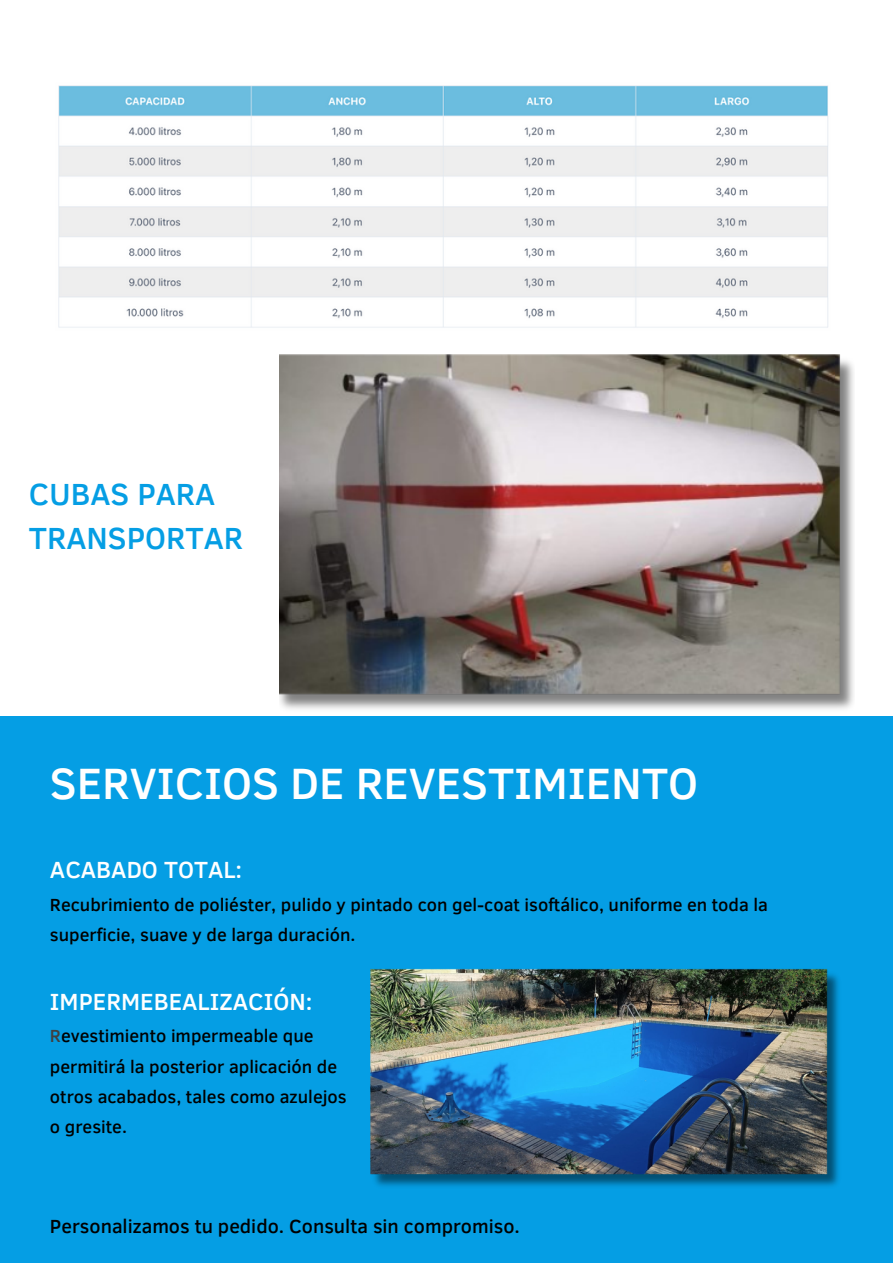
<style>
.page{position:relative;width:893px;height:1264px;background:#fff}
.page>*{position:absolute;margin:0;border:0;box-sizing:border-box;transform-origin:0 0}
.t1{font:500 45px "Clear Sans";color:#fff}
.t2{font:500 31.35px "Clear Sans";color:#059ee4}
.t3{font:500 24px "Clear Sans";color:#fff}
.t4{font:500 19.5px "Clear Sans";color:#000}
.t5{font:500 18px/30.3px "Clear Sans";color:#000}
.s1{color:#404040}
</style>
<div class="page">
<div style="left:0;top:716px;width:892px;height:546px;background:#059ee4"></div>
<img style="left:279px;top:354px;width:575px;height:355px">
<img style="left:370px;top:968px;width:469px;height:219px">
<img style="left:58px;top:85px;width:770px;height:243px">
<p class="t2" style="left:29px;top:471px;width:188px">CUBAS PARA</p>
<p class="t2" style="left:29px;top:515px;width:216px">TRANSPORTAR</p>
<p class="t1" style="left:50px;top:750px;width:649px">SERVICIOS DE REVESTIMIENTO</p>
<p class="t3" style="left:50px;top:852px;width:194px">ACABADO TOTAL:</p>
<p class="t5" style="left:50px;top:888px;width:719px">Recubrimiento de poliéster, pulido y pintado con gel-coat isoftálico, uniforme en toda la superficie, suave y de larga duración.</p>
<p class="t3" style="left:50px;top:983px;width:264px">IMPERMEBEALIZACIÓN:</p>
<p class="t5" style="left:50px;top:1019px;width:265px"><span class="s1">R</span>evestimiento impermeable que</p>
<p class="t5" style="left:50px;top:1050px;width:288px">permitirá la posterior aplicación de</p>
<p class="t5" style="left:50px;top:1080px;width:298px">otros acabados, tales como azulejos</p>
<p class="t5" style="left:50px;top:1110px;width:78px">o gresite.</p>
<p class="t4" style="left:50px;top:1211px;width:471px">Personalizamos tu pedido. Consulta sin compromiso.</p>
</div>
